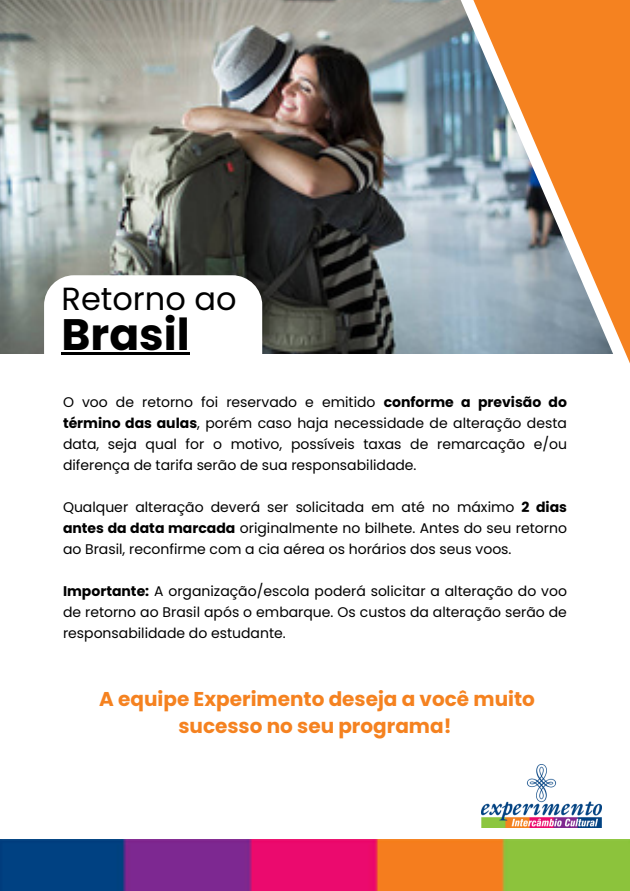
<style>
.page{position:relative;width:630px;height:891px;background:#fff}
.page>*{position:absolute;margin:0;border:0;box-sizing:border-box;transform-origin:0 0}
.t1{font:700 44px "Poppins";color:#000}
.t2{font:32px "Poppins";color:#000}
.t3{font:700 20px/26.8px "Poppins";color:#f58220;text-align:center}
.t4{font:14px/20.8px "Poppins";color:#000;text-align:justify}
.s1{font-weight:700}
</style>
<div class="page">
<img style="left:0;top:840px;width:630px;height:51px">
<img style="left:481px;top:764px;width:120px;height:63px">
<img style="left:0;top:0;width:451px;height:354px">
<div style="left:44px;top:275px;width:218px;height:108px;background:#fff;border-radius:30px"></div>
<hr style="left:62px;top:353px;width:128px;height:2px;background:#000">
<svg style="left:451px;top:0;width:179px;height:364px"></svg>
<svg style="left:458px;top:0;width:172px;height:363px"></svg>
<p class="t2" style="left:62px;top:276px;width:176px">Retorno ao</p>
<p class="t1" style="left:62px;top:304px;width:130px">Brasil</p>
<p class="t4" style="left:63px;top:392px;width:505px">O voo de retorno foi reservado e emitido <span class="s1">conforme a previsão do término das aulas</span>, porém caso haja necessidade de alteração desta data, seja qual for o motivo, possíveis taxas de remarcação e/ou diferença de tarifa serão de sua responsabilidade.</p>
<p class="t4" style="left:63px;top:497px;width:505px">Qualquer alteração deverá ser solicitada em até no máximo <span class="s1">2 dias antes da data marcada</span> originalmente no bilhete. Antes do seu retorno ao Brasil, reconfirme com a cia aérea os horários dos seus voos.</p>
<p class="t4" style="left:63px;top:581px;width:505px"><span class="s1">Importante:</span> A organização/escola poderá solicitar a alteração do voo de retorno ao Brasil após o embarque. Os custos da alteração serão de responsabilidade do estudante.</p>
<p class="t3" style="left:99px;top:686px;width:437px">A equipe Experimento deseja a você muito sucesso no seu programa!</p>
</div>
